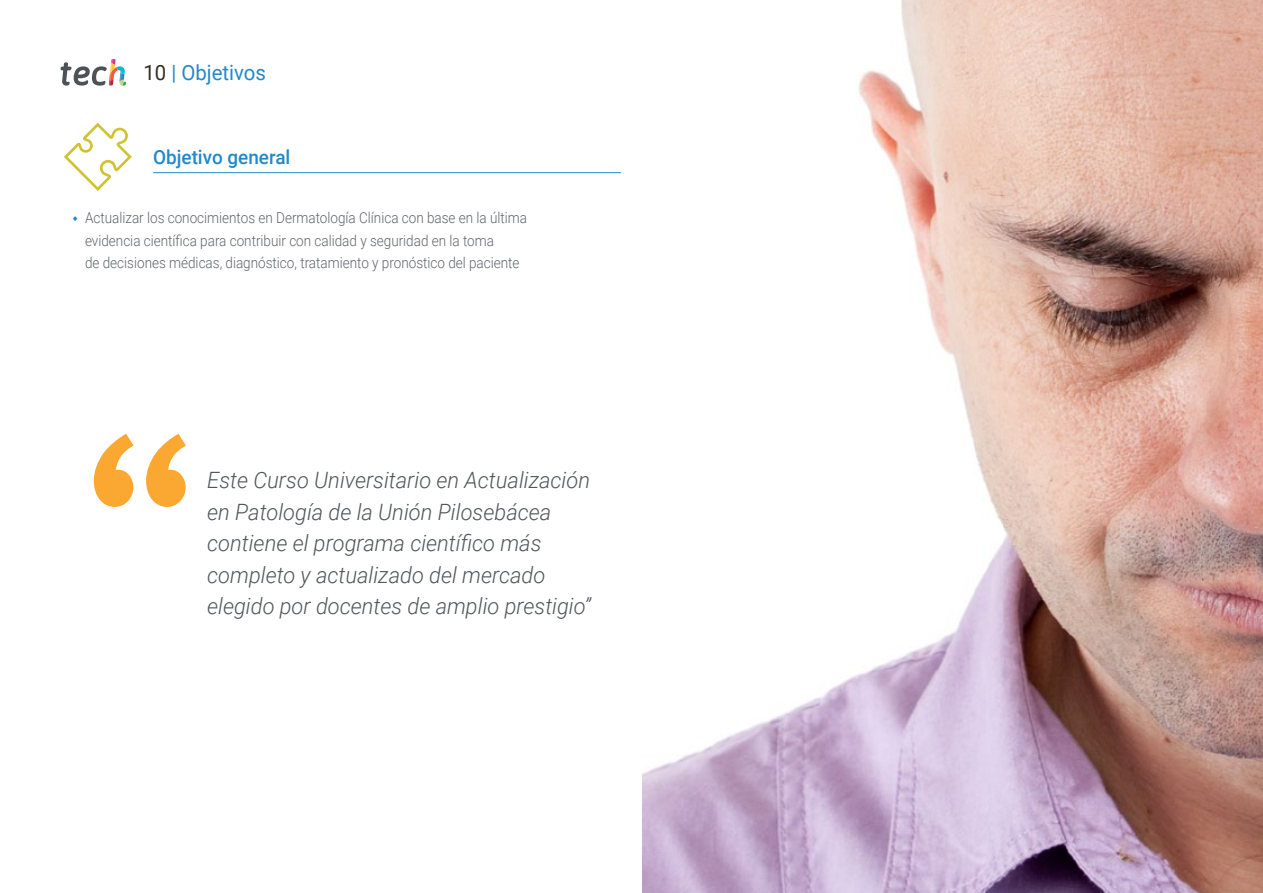
<style>
.page{position:relative;width:1263px;height:893px;background:#fff}
.page>*{position:absolute;margin:0;border:0;box-sizing:border-box;transform-origin:0 0}
.t1{font:italic 300 22.5px/31.5px "Roboto";color:#52555b}
.t2{font:21px "Roboto";color:#2289ca}
.t3{font:500 19.5px "Roboto";color:#2289ca}
.t4{font:300 15px/22.5px "Roboto";color:#61646a;scale:.9 1}
.s1{color:#312e20}
</style>
<div class="page">
<hr style="left:153px;top:172px;width:468px;height:1px;background:#2289ca">
<svg style="left:64px;top:123px;width:68px;height:68px"></svg>
<img style="left:642px;top:0;width:621px;height:893px">
<svg style="left:94px;top:434px;width:92px;height:73px"></svg>
<svg style="left:61px;top:59px;width:65px;height:27px"></svg>
<h2 class="t2" style="left:144px;top:57px;width:124px"><span class="s1">10</span> | Objetivos</h2>
<h3 class="t3" style="left:153px;top:144px;width:139px">Objetivo general</h3>
<p class="t4" style="left:85px;top:206px;width:493px">Actualizar los conocimientos en Dermatología Clínica con base en la última evidencia científica para contribuir con calidad y seguridad en la toma<br>de decisiones médicas, diagnóstico, tratamiento y pronóstico del paciente</p>
<h1 class="t1" style="left:207px;top:464px;width:385px">Este Curso Universitario en Actualización en Patología de la Unión Pilosebácea contiene el programa científico más completo y actualizado del mercado elegido por docentes de amplio prestigio”</h1>
</div>
